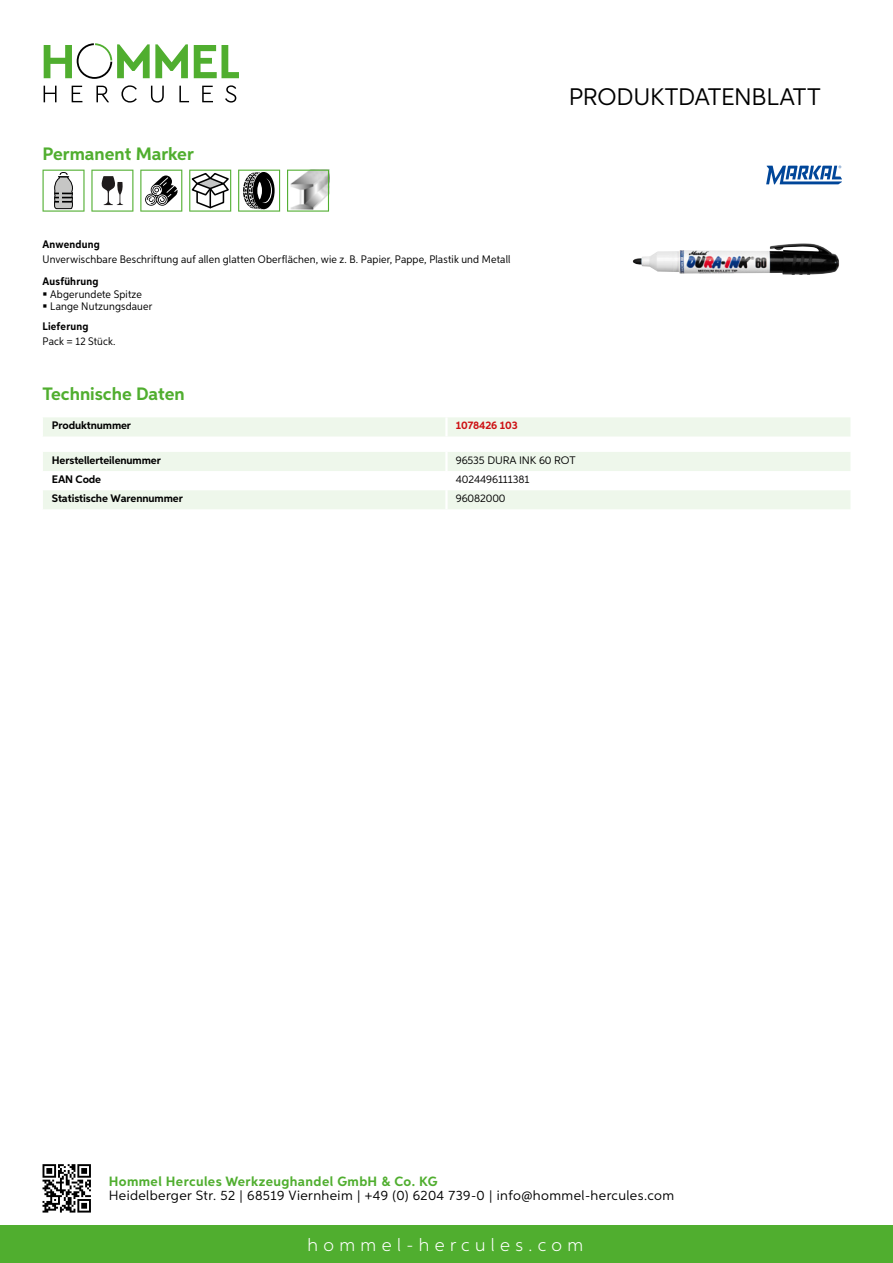
<style>
.page{position:relative;width:893px;height:1263px;background:#fff}
.page>*{position:absolute;margin:0;border:0;box-sizing:border-box;transform-origin:0 0}
.t1{font:24px "Aspira";letter-spacing:-.01em;color:#000}
.t2{font:700 18px "Aspira";color:#50ae2f}
.t3{font:300 18px "Aspira";letter-spacing:.3em;color:#fff}
.t4{font:13.5px "Aspira";letter-spacing:.03em;color:#000}
.t5{font:700 13.5px "Aspira";letter-spacing:.03em;color:#50ae2f}
.t6{font:10.95px/12.8px "Aspira Nar";letter-spacing:.015em;color:#000}
.t7{font:700 10.95px "Aspira";letter-spacing:-.01em;color:#000}
.t8{font:10.95px "Aspira";letter-spacing:-.01em;color:#000}
.t9{font:700 10.95px "Aspira Nar";letter-spacing:.02em;color:#000}
.t10{font:700 10.95px "Aspira";letter-spacing:-.01em;color:#cd1013}
</style>
<div class="page">
<div style="left:0;top:1226px;width:893px;height:37px;background:#50ae2f"></div>
<svg style="left:43px;top:1164px;width:48px;height:48px"></svg>
<svg style="left:194px;top:45px;width:45px;height:33px"></svg>
<svg style="left:44px;top:43px;width:144px;height:36px"></svg>
<svg style="left:44px;top:86px;width:13px;height:16px"></svg>
<svg style="left:72px;top:86px;width:10px;height:16px"></svg>
<svg style="left:96px;top:86px;width:13px;height:16px"></svg>
<svg style="left:121px;top:85px;width:16px;height:18px"></svg>
<svg style="left:151px;top:86px;width:13px;height:17px"></svg>
<svg style="left:179px;top:86px;width:10px;height:16px"></svg>
<svg style="left:202px;top:86px;width:11px;height:16px"></svg>
<svg style="left:225px;top:85px;width:11px;height:18px"></svg>
<div style="left:43px;top:417px;width:807px;height:19px;background:#eef7eb"></div>
<hr style="left:445px;top:417px;width:3px;height:19px;background:#fff">
<svg style="left:43px;top:452px;width:807px;height:57px"></svg>
<hr style="left:445px;top:490px;width:3px;height:19px;background:#fff">
<svg style="left:43px;top:170px;width:42px;height:42px"></svg>
<svg style="left:91px;top:170px;width:42px;height:42px"></svg>
<svg style="left:140px;top:170px;width:42px;height:42px"></svg>
<svg style="left:189px;top:170px;width:42px;height:42px"></svg>
<svg style="left:238px;top:170px;width:42px;height:42px"></svg>
<svg style="left:287px;top:170px;width:42px;height:42px"></svg>
<img style="left:632px;top:243px;width:207px;height:32px">
<svg style="left:766px;top:166px;width:76px;height:18px"></svg>
<h2 class="t2" style="left:43px;top:142px;width:153px">Permanent Marker</h2>
<p class="t9" style="left:43px;top:237px;width:59px">Anwendung</p>
<p class="t6" style="left:43px;top:252px;width:469px">Unverwischbare Beschriftung auf allen glatten Oberflächen, wie z. B. Papier, Pappe, Plastik und Metall</p>
<p class="t9" style="left:43px;top:274px;width:58px">Ausführung</p>
<p class="t6" style="left:50px;top:287px;width:104px">Abgerundete Spitze<br>Lange Nutzungsdauer</p>
<p class="t9" style="left:43px;top:319px;width:47px">Lieferung</p>
<p class="t6" style="left:43px;top:334px;width:75px">Pack = 12 Stück.</p>
<h1 class="t1" style="left:569px;top:82px;width:253px">Produktdatenblatt</h1>
<h2 class="t2" style="left:43px;top:383px;width:144px">Technische Daten</h2>
<p class="t7" style="left:52px;top:419px;width:81px">Produktnummer</p>
<p class="t10" style="left:456px;top:419px;width:63px">1078426 103</p>
<p class="t7" style="left:52px;top:453px;width:111px">Herstellerteilenummer</p>
<p class="t8" style="left:456px;top:453px;width:40px">96535 DURA</p>
<p class="t8" style="left:519px;top:453px;width:43px">INK 60 ROT</p>
<p class="t7" style="left:52px;top:472px;width:51px">EAN Code</p>
<p class="t8" style="left:456px;top:472px;width:75px">4024496111381</p>
<p class="t7" style="left:52px;top:492px;width:132px">Statistische Warennummer</p>
<p class="t8" style="left:456px;top:492px;width:51px">96082000</p>
<p class="t5" style="left:109px;top:1172px;width:330px">Hommel Hercules Werkzeughandel GmbH &amp; Co. KG</p>
<p class="t4" style="left:109px;top:1187px;width:567px">Heidelberger Str. 52 | 68519 Viernheim | +49 (0) 6204 739-0 | info@hommel-hercules.com</p>
<h2 class="t3" style="left:307px;top:1234px;width:277px">hommel-hercules.com</h2>
</div>
